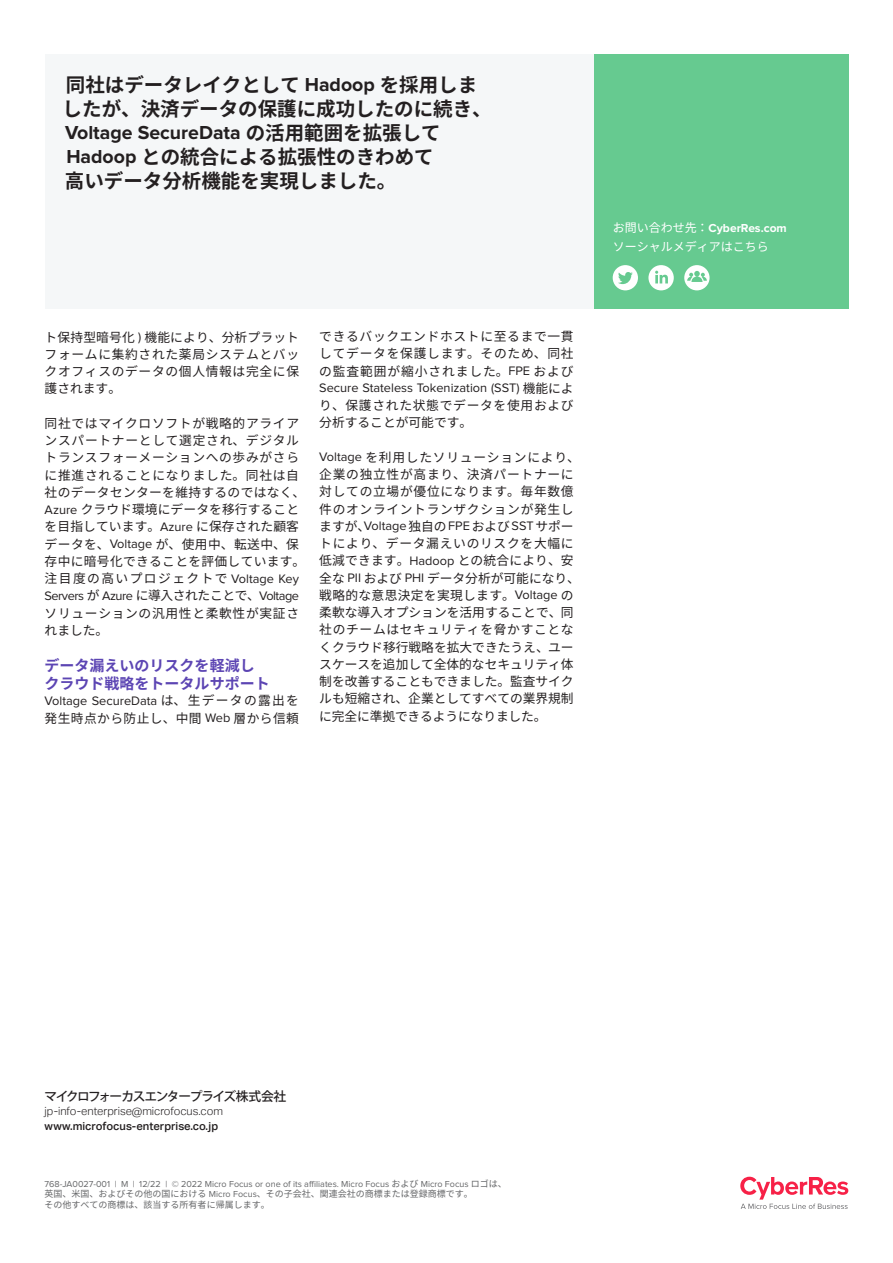
<style>
.page{position:relative;width:893px;height:1263px;background:#fff}
.page>*{position:absolute;margin:0;border:0;box-sizing:border-box;transform-origin:0 0}
.Pull_Quote_Screamer{font:700 19.5px/23.5px "Source Han Sans JP";color:#231f20}
.Header_b_Level1{font:700 15px/18px "Source Han Sans JP";color:#5c45b3}
.Body_c_8_5_11_5{font:12.75px/17.2px "Source Han Sans JP";letter-spacing:.055em;color:#231f20}
.Body_c_8_5_11_5-2{font:12.75px/17.2px "Source Han Sans JP";letter-spacing:.005em;color:#231f20}
.Body_c_8_5_11_5-3{font:12.75px/17.9px "Source Han Sans JP";letter-spacing:.03em;color:#231f20}
.caption_7_9_5_bold{font:500 12.75px "Koz Go Pro";letter-spacing:-.105em;color:#231f20}
.Contact_White{font:700 12px "Proxima Nova";color:#fff}
.Contact_White-2{font:12px "Source Han Sans JP";color:#fff}
.caption_7_9_5{font:300 11.25px "Aktiv Grotesk";color:#231f20}
.caption_7_9_5-2{font:500 11.25px "Aktiv Grotesk";color:#231f20}
.Mouse_Type{font:9px/10.6px "Proxima Nova";color:#656668}
.s1{font-family:"Proxima Nova"}
.s2{font-family:"Source Han Sans JP";font-weight:400}
.s3{font-family:"Source Han Sans JP"}
</style>
<div class="page">
<div style="left:45px;top:54px;width:803px;height:254px;background:#f5f7f8"></div>
<svg style="left:740px;top:1177px;width:108px;height:32px"></svg>
<div style="left:594px;top:54px;width:254px;height:254px;background:#66ca90"></div>
<div style="left:613px;top:265px;width:25px;height:25px;background:#fff;border-radius:50%"></div>
<svg style="left:618px;top:272px;width:15px;height:12px"></svg>
<div style="left:648px;top:265px;width:26px;height:25px;background:#fff;border-radius:13px"></div>
<svg style="left:655px;top:271px;width:13px;height:12px"></svg>
<svg style="left:684px;top:265px;width:26px;height:25px"></svg>
<p class="Pull_Quote_Screamer" style="left:63px;top:74px;width:431px">同社はデータレイクとして <span class="s1">Hadoop</span> を採用しましたが、決済データの保護に成功したのに続き、<br><span class="s1">Voltage SecureData</span> の活用範囲を拡張して</p>
<p class="Pull_Quote_Screamer" style="left:65px;top:145px;width:370px;line-height:24px"><span class="s1">Hadoop</span> との統合による拡張性のきわめて高いデータ分析機能を実現しました。</p>
<p class="Body_c_8_5_11_5" style="left:45px;top:329px;width:256px;text-align:justify">ト保持型暗号化 <span class="s1">)</span> 機能により、分析プラットフォームに集約された薬局システムとバックオフィスのデータの個人情報は完全に保護されます。</p>
<p class="Body_c_8_5_11_5" style="left:45px;top:415px;width:262px">同社ではマイクロソフトが戦略的アライアンスパートナーとして選定され、デジタルトランスフォーメーションへの歩みがさらに推進されることになりました。同社は自社のデータセンターを維持するのではなく、<br><span class="s1">Azure</span> クラウド環境にデータを移行することを目指しています。<span class="s1">Azure</span> に保存された顧客データを、<span class="s1">Voltage</span> が、使用中、転送中、保存中に暗号化できることを評価しています。注目度の高いプロジェクトで <span class="s1">Voltage Key<br>Servers</span> が <span class="s1">Azure</span> に導入されたことで、<span class="s1">Voltage</span></p>
<p class="Body_c_8_5_11_5" style="left:45px;top:605px;width:256px">ソリューションの汎用性と柔軟性が実証されました。</p>
<p class="Header_b_Level1" style="left:45px;top:657px;width:226px">データ漏えいのリスクを軽減しクラウド戦略をトータルサポート</p>
<p class="Body_c_8_5_11_5-3" style="left:45px;top:691px;width:256px"><span class="s1">Voltage SecureData</span> は、生データの露出を発生時点から防止し、中間 <span class="s1">Web</span> 層から信頼</p>
<p class="Body_c_8_5_11_5" style="left:319px;top:328px;width:256px;text-align:justify">できるバックエンドホストに至るまで一貫してデータを保護します。そのため、同社の監査範囲が縮小されました。<span class="s1">FPE</span> および<span class="s1">Secure Stateless Tokenization (SST)</span> 機能によ</p>
<p class="Body_c_8_5_11_5" style="left:319px;top:397px;width:256px">り、保護された状態でデータを使用および分析することが可能です。</p>
<p class="Body_c_8_5_11_5-2" style="left:319px;top:449px;width:262px"><span class="s1">Voltage</span> を利用したソリューションにより、企業の独立性が高まり、決済パートナーに対しての立場が優位になります。毎年数億件のオンライントランザクションが発生しますが、<span class="s1">Voltage</span>独自の<span class="s1">FPE</span>および<span class="s1">SST</span>サポートにより、データ漏えいのリスクを大幅に低減できます。<span class="s1">Hadoop</span> との統合により、安全な <span class="s1">PII</span> および <span class="s1">PHI</span> データ分析が可能になり、戦略的な意思決定を実現します。<span class="s1">Voltage</span> の柔軟な導入オプションを活用することで、同社のチームはセキュリティを脅かすことなくクラウド移行戦略を拡大できたうえ、ユースケースを追加して全体的なセキュリティ体制を改善することもできました。監査サイクルも短縮され、企業としてすべての業界規制に完全に準拠できるようになりました。</p>
<p class="Contact_White" style="left:613px;top:221px;width:176px"><span class="s2">お問い合わせ先：</span>CyberRes.com</p>
<p class="Contact_White-2" style="left:613px;top:240px;width:157px">ソーシャルメディアはこちら</p>
<p class="caption_7_9_5_bold" style="left:44px;top:1088px;width:243px">マイクロフォーカスエンタープライズ株式会社</p>
<p class="caption_7_9_5" style="left:45px;top:1105px;width:180px">jp-info-enterprise@microfocus.com</p>
<p class="caption_7_9_5-2" style="left:45px;top:1120px;width:175px">www.microfocus-enterprise.co.jp</p>
<p class="Mouse_Type" style="left:45px;top:1178px;width:464px">768-JA0027-001 | M | 12/22 | © 2022 Micro Focus or one of its affiliates. Micro Focus <span class="s3">および</span> Micro Focus <span class="s3">ロゴは、英国、米国、およびその他の国における</span> Micro Focus<span class="s3">、その子会社、関連会社の商標または登録商標です。<br>その他すべての商標は、該当する所有者に帰属します。</span></p>
</div>
